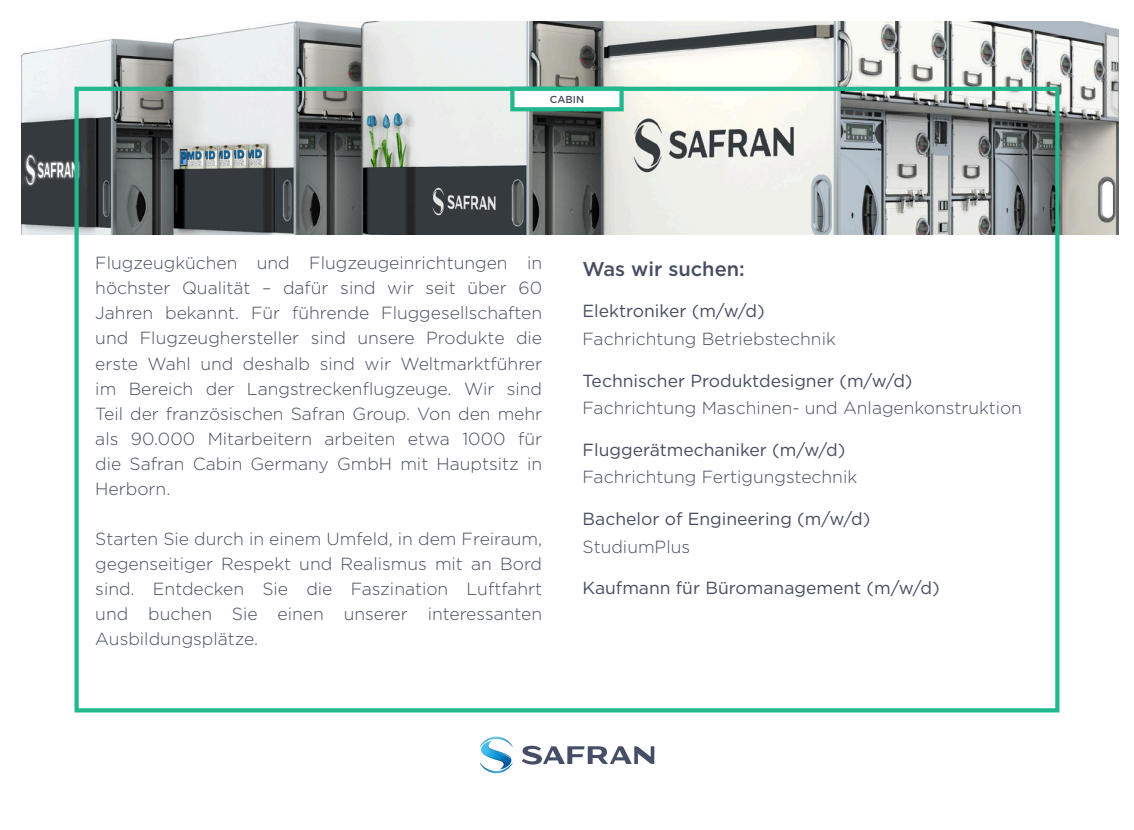
<style>
.page{position:relative;width:1134px;height:830px;background:#fff}
.page>*{position:absolute;margin:0;border:0;box-sizing:border-box;transform-origin:0 0}
.t1{font:500 20px "Gotham";color:#474d62}
.t2{font:300 17.5px/25px "Gotham";color:#474d62;text-align:justify}
.t3{font:17.5px "Gotham";color:#474d62}
.t4{font:500 10.25px "Gotham";color:#474d62}
</style>
<div class="page">
<img style="left:21px;top:21px;width:1098px;height:213px">
<div style="left:74px;top:87px;width:985px;height:625px;border:4px solid #22b88e"></div>
<div style="left:510px;top:87px;width:114px;height:24px;background:#fff;border:4px solid #22b88e"></div>
<svg style="left:522px;top:745px;width:132px;height:19px"></svg>
<svg style="left:480px;top:736px;width:33px;height:36px"></svg>
<p class="t4" style="left:550px;top:92px;width:36px">CABIN</p>
<p class="t2" style="left:95px;top:250px;width:448px">Flugzeugküchen und Flugzeugeinrichtungen in höchster Qualität – dafür sind wir seit über 60<br>Jahren bekannt. Für führende Fluggesellschaften und Flugzeughersteller sind unsere Produkte die erste Wahl und deshalb sind wir Weltmarktführer im Bereich der Langstreckenflugzeuge. Wir sind Teil der französischen Safran Group. Von den mehr als 90.000 Mitarbeitern arbeiten etwa 1000 für die Safran Cabin Germany GmbH mit Hauptsitz in Herborn.</p>
<p class="t2" style="left:95px;top:525px;width:448px">Starten Sie durch in einem Umfeld, in dem Freiraum, gegenseitiger Respekt und Realismus mit an Bord sind. Entdecken Sie die Faszination Luftfahrt und buchen Sie einen unserer interessanten Ausbildungsplätze.</p>
<p class="t1" style="left:583px;top:255px;width:164px">Was wir suchen:</p>
<p class="t3" style="left:583px;top:300px;width:184px">Elektroniker (m/w/d)</p>
<p class="t2" style="left:583px;top:325px;width:255px">Fachrichtung Betriebstechnik</p>
<p class="t3" style="left:583px;top:369px;width:331px">Technischer Produktdesigner (m/w/d)</p>
<p class="t2" style="left:583px;top:395px;width:441px">Fachrichtung Maschinen- und Anlagenkonstruktion</p>
<p class="t3" style="left:583px;top:438px;width:264px">Fluggerätmechaniker (m/w/d)</p>
<p class="t2" style="left:583px;top:464px;width:276px">Fachrichtung Fertigungstechnik</p>
<p class="t3" style="left:583px;top:507px;width:289px">Bachelor of Engineering (m/w/d)</p>
<p class="t2" style="left:583px;top:533px;width:109px">StudiumPlus</p>
<p class="t3" style="left:583px;top:576px;width:358px">Kaufmann für Büromanagement (m/w/d)</p>
</div>
